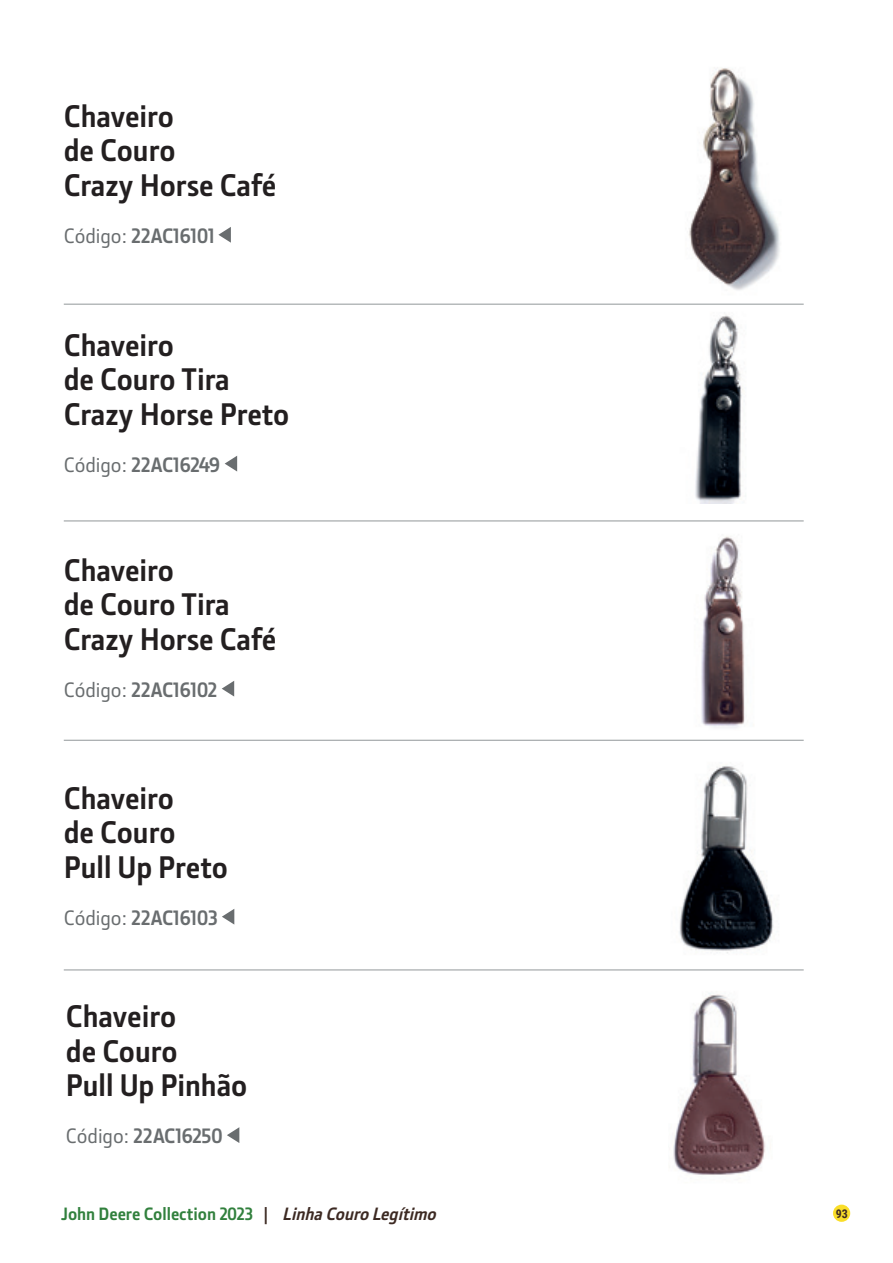
<style>
.page{position:relative;width:893px;height:1263px;background:#fff}
.page>*{position:absolute;margin:0;border:0;box-sizing:border-box;transform-origin:0 0}
.t1{font:700 31.5px/34.5px "JD Sans Pro";color:#231f20}
.t2{font:700 21px "JD Sans Pro";letter-spacing:-.02em;color:#696d6f}
.t3{font:700 18px "JD Sans Pro";color:#31803d}
.t4{font:700 12px "Roboto Condensed";color:#3c2922}
.s1{font-weight:500}
.s2{color:#3c2922}
.s3{font-style:italic;color:#3c2922}
</style>
<div class="page">
<div style="left:833px;top:1204px;width:17px;height:18px;background:#fade29;border-radius:50%"></div>
<svg style="left:218px;top:227px;width:13px;height:16px"></svg>
<svg style="left:225px;top:456px;width:12px;height:15px"></svg>
<img style="left:676px;top:303px;width:88px;height:201px">
<svg style="left:222px;top:681px;width:12px;height:15px"></svg>
<img style="left:701px;top:536px;width:44px;height:192px">
<svg style="left:222px;top:909px;width:12px;height:15px"></svg>
<img style="left:679px;top:766px;width:95px;height:187px">
<img style="left:689px;top:68px;width:91px;height:222px">
<hr style="left:64px;top:304px;width:740px;height:1px;background:#929799">
<hr style="left:64px;top:520px;width:740px;height:1px;background:#929799">
<hr style="left:64px;top:740px;width:740px;height:1px;background:#929799">
<hr style="left:64px;top:969px;width:740px;height:1px;background:#929799">
<svg style="left:227px;top:1127px;width:12px;height:16px"></svg>
<img style="left:673px;top:993px;width:93px;height:182px">
<p class="t1" style="left:64px;top:98px;width:214px">Chaveiro<br>de Couro<br>Crazy Horse Café</p>
<p class="t2" style="left:64px;top:222px;width:152px"><span class="s1">Código:</span> 22AC16101</p>
<p class="t1" style="left:64px;top:327px;width:227px">Chaveiro<br>de Couro Tira<br>Crazy Horse Preto</p>
<p class="t2" style="left:64px;top:451px;width:158px"><span class="s1">Código:</span> 22AC16249</p>
<p class="t1" style="left:64px;top:552px;width:214px">Chaveiro<br>de Couro Tira<br>Crazy Horse Café</p>
<p class="t2" style="left:64px;top:676px;width:155px"><span class="s1">Código:</span> 22AC16102</p>
<p class="t1" style="left:64px;top:780px;width:166px">Chaveiro<br>de Couro<br>Pull Up Preto</p>
<p class="t2" style="left:64px;top:904px;width:155px"><span class="s1">Código:</span> 22AC16103</p>
<p class="t1" style="left:66px;top:998px;width:183px">Chaveiro<br>de Couro<br>Pull Up Pinhão</p>
<p class="t2" style="left:66px;top:1122px;width:158px"><span class="s1">Código:</span> 22AC16250</p>
<p class="t3" style="left:62px;top:1202px;width:381px">John Deere Collection 2023 <span class="s2">|</span> <span class="s3">LinhaCouroLegítimo</span></p>
<p class="t4" style="left:836px;top:1205px;width:14px">93</p>
</div>
